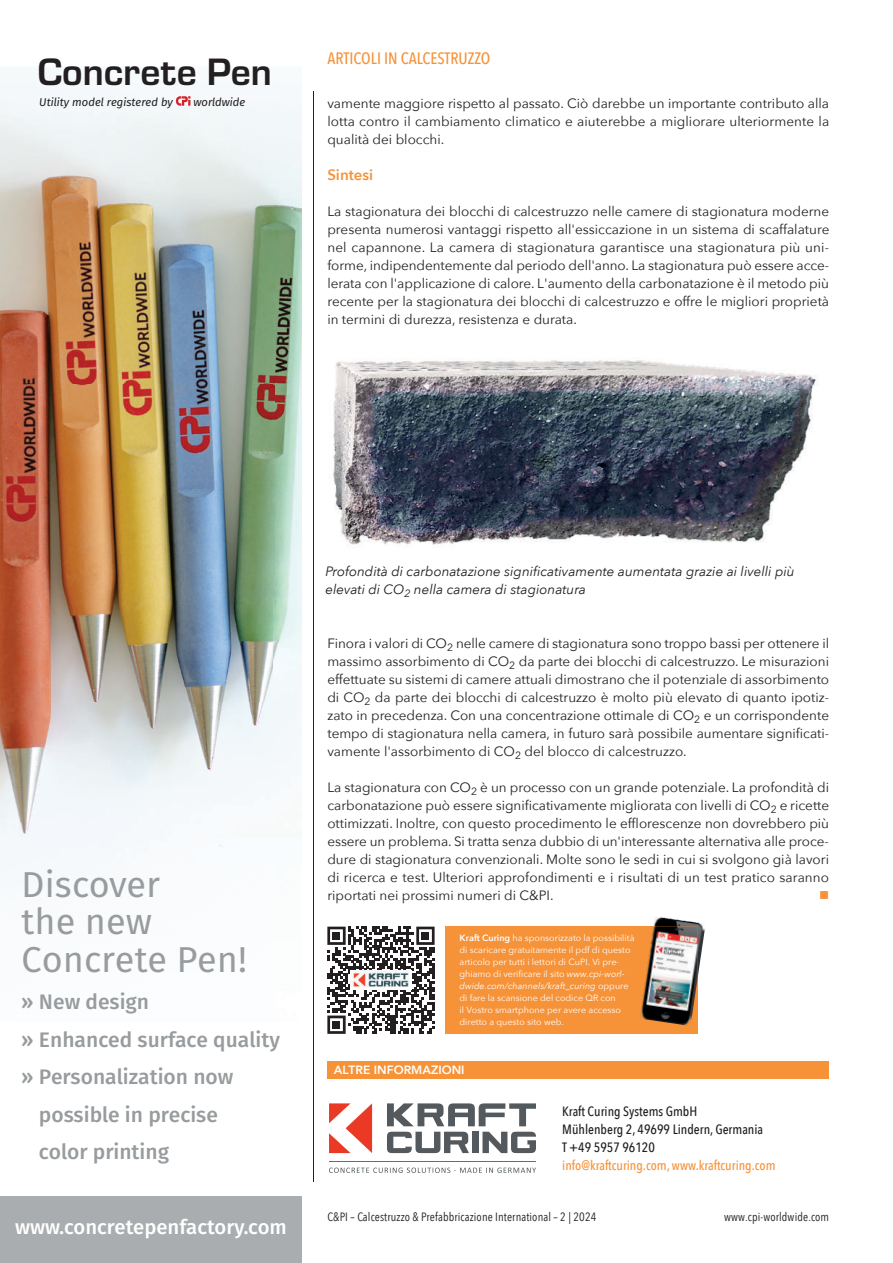
<style>
.page{position:relative;width:893px;height:1263px;background:#fff}
.page>*{position:absolute;margin:0;border:0;box-sizing:border-box;transform-origin:0 0}
.t1{font:700 39.6px "Eurostile T";color:#231f20}
.t2{font:36px/37.5px "Fira Sans OT";color:#989c9e}
.t3{font:21px "Fira Sans OT Medium";color:#989c9e}
.t4{font:20.25px "Fira Sans OT Medium";color:#fff}
.t5{font:500 16.5px "Avenir Next Condensed";color:#f69238}
.t6{font:600 15px "Avenir Next";color:#f69238}
.t7{font:13.5px/18px "Avenir Next";color:#231f20;text-align:justify}
.t8{font:italic 13.5px/18px "Avenir Next";color:#231f20}
.t9{font:500 13.5px/18px "Avenir Next Condensed";color:#231f20}
.t10{font:500 13.5px "Avenir Next Condensed";color:#f69238}
.t11{font:13.5px "Wingdings";color:#f69238}
.t12{font:12px "Avenir Next Condensed";letter-spacing:.01em;color:#231f20}
.t13{font:800 12px "Avenir";color:#fff}
.t14{font:italic 11.25px "Fira Sans OT";color:#231f20}
.t15{font:9px/12px "Avenir Next";color:#fff}
.s1{font-weight:600}
.s2{font-style:italic}
</style>
<div class="page">
<hr style="left:313px;top:91px;width:1px;height:1091px;background:#231f20">
<div style="left:327px;top:1062px;width:502px;height:17px;background:#f69238"></div>
<hr style="left:329px;top:1161px;width:207px;height:1px;background:#ea3924">
<svg style="left:329px;top:1167px;width:207px;height:6px"></svg>
<svg style="left:329px;top:1103px;width:43px;height:50px"></svg>
<svg style="left:387px;top:1103px;width:149px;height:23px"></svg>
<div style="left:473px;top:1132px;width:6px;height:21px;background:#53595d"></div>
<svg style="left:387px;top:1132px;width:82px;height:21px"></svg>
<svg style="left:483px;top:1132px;width:53px;height:21px"></svg>
<div style="left:445px;top:926px;width:252px;height:108px;background:#f69238"></div>
<svg style="left:327px;top:927px;width:108px;height:107px"></svg>
<div style="left:333px;top:932px;width:7px;height:8px;background:#231f20"></div>
<div style="left:422px;top:932px;width:7px;height:8px;background:#231f20"></div>
<div style="left:333px;top:1021px;width:7px;height:8px;background:#231f20"></div>
<img style="left:351px;top:970px;width:60px;height:20px">
<img style="left:653px;top:917px;width:52px;height:63px">
<img style="left:640px;top:926px;width:57px;height:100px">
<img style="left:333px;top:360px;width:484px;height:185px">
<img style="left:0;top:71px;width:302px;height:807px">
<svg style="left:176px;top:96px;width:14px;height:10px"></svg>
<div style="left:0;top:1196px;width:302px;height:67px;background:#aaadaf"></div>
<h1 class="t1" style="left:38px;top:49px;width:236px">Concrete Pen</h1>
<p class="t14" style="left:39px;top:94px;width:135px">Utility model registered by</p>
<p class="t14" style="left:193px;top:94px;width:53px">worldwide</p>
<p class="t5" style="left:327px;top:49px;width:165px">ARTICOLI IN CALCESTRUZZO</p>
<p class="t7" style="left:327px;top:94px;width:503px">vamente maggiore rispetto al passato. Ciò darebbe un importante contributo alla lotta contro il cambiamento climatico e aiuterebbe a migliorare ulteriormente la qualità dei blocchi.</p>
<p class="t6" style="left:327px;top:162px;width:47px">Sintesi</p>
<p class="t7" style="left:327px;top:202px;width:504px">La stagionatura dei blocchi di calcestruzzo nelle camere di stagionatura moderne presenta numerosi vantaggi rispetto all'essiccazione in un sistema di scaffalature nel capannone. La camera di stagionatura garantisce una stagionatura più uni&shy;forme, indipendentemente dal periodo dell'anno. La stagionatura può essere acce&shy;lerata con l'applicazione di calore. L'aumento della carbonatazione è il metodo più recente per la stagionatura dei blocchi di calcestruzzo e offre le migliori proprietà in termini di durezza, resistenza e durata.</p>
<h2 class="t2" style="left:21px;top:868px;width:228px">Discover<br>the new<br>Concrete Pen!</h2>
<h3 class="t3" style="left:21px;top:987px;width:129px">» New design</h3>
<h3 class="t3" style="left:21px;top:1025px;width:260px">» Enhanced surface quality</h3>
<h3 class="t3" style="left:21px;top:1062px;width:213px">» Personalization now</h3>
<h3 class="t3" style="left:39px;top:1100px;width:181px">possible in precise</h3>
<h3 class="t3" style="left:39px;top:1137px;width:132px">color printing</h3>
<h3 class="t4" style="left:15px;top:1212px;width:273px">www.concretepenfactory.com</h3>
<p class="t8" style="left:325px;top:562px;width:471px">Profondità di carbonatazione significativamente aumentata grazie ai livelli più elevati di CO<sub>2</sub> nella camera di stagionatura</p>
<p class="t7" style="left:327px;top:634px;width:503px">Finora i valori di CO<sub>2</sub> nelle camere di stagionatura sono troppo bassi per ottenere il massimo assorbimento di CO<sub>2</sub> da parte dei blocchi di calcestruzzo. Le misurazioni effettuate su sistemi di camere attuali dimostrano che il potenziale di assorbimento di CO<sub>2</sub> da parte dei blocchi di calcestruzzo è molto più elevato di quanto ipotiz&shy;zato in precedenza. Con una concentrazione ottimale di CO<sub>2</sub> e un corrispondente tempo di stagionatura nella camera, in futuro sarà possibile aumentare significati&shy;vamente l'assorbimento di CO<sub>2</sub> del blocco di calcestruzzo.</p>
<p class="t7" style="left:327px;top:778px;width:503px">La stagionatura con CO<sub>2</sub> è un processo con un grande potenziale. La profondità di carbonatazione può essere significativamente migliorata con livelli di CO<sub>2</sub> e ricette ottimizzati. Inoltre, con questo procedimento le efflorescenze non dovrebbero più essere un problema. Si tratta senza dubbio di un'interessante alternativa alle proce&shy;dure di stagionatura convenzionali. Molte sono le sedi in cui si svolgono già lavori di ricerca e test. Ulteriori approfondimenti e i risultati di un test pratico saranno riportati nei prossimi numeri di C&amp;PI.</p>
<p class="t11" style="left:819px;top:888px;width:12px">■</p>
<p class="t15" style="left:460px;top:932px;width:176px"><span class="s1">Kraft Curing</span> ha sponsorizzato la possibilità di scaricare gratuitamente il pdf di questo articolo per tutti i lettori di CuPI. Vi pre&shy;ghiamo di veri ficare il sito <span class="s2">www.cpi-worl&shy;dwide.com/channels/kraft_curing</span> oppure di fare la scansione del codice QR con<br>il Vostro smartphone per avere accesso diretto a questo sito web.</p>
<p class="t13" style="left:334px;top:1061px;width:132px">ALTRE INFORMAZIONI</p>
<p class="t9" style="left:562px;top:1102px;width:202px">Kraft Curing Systems GmbH<br>Mühlenberg 2, 49699 Lindern, Germania<br>T +49 5957 96120</p>
<p class="t10" style="left:562px;top:1157px;width:215px">info@kraftcuring.com, www.kraftcuring.com</p>
<p class="t12" style="left:327px;top:1207px;width:271px">C&amp;PI – Calcestruzzo &amp; Prefabbricazione International – 2 | 2024</p>
<p class="t12" style="left:724px;top:1207px;width:107px">www.cpi-worldwide.com</p>
</div>
